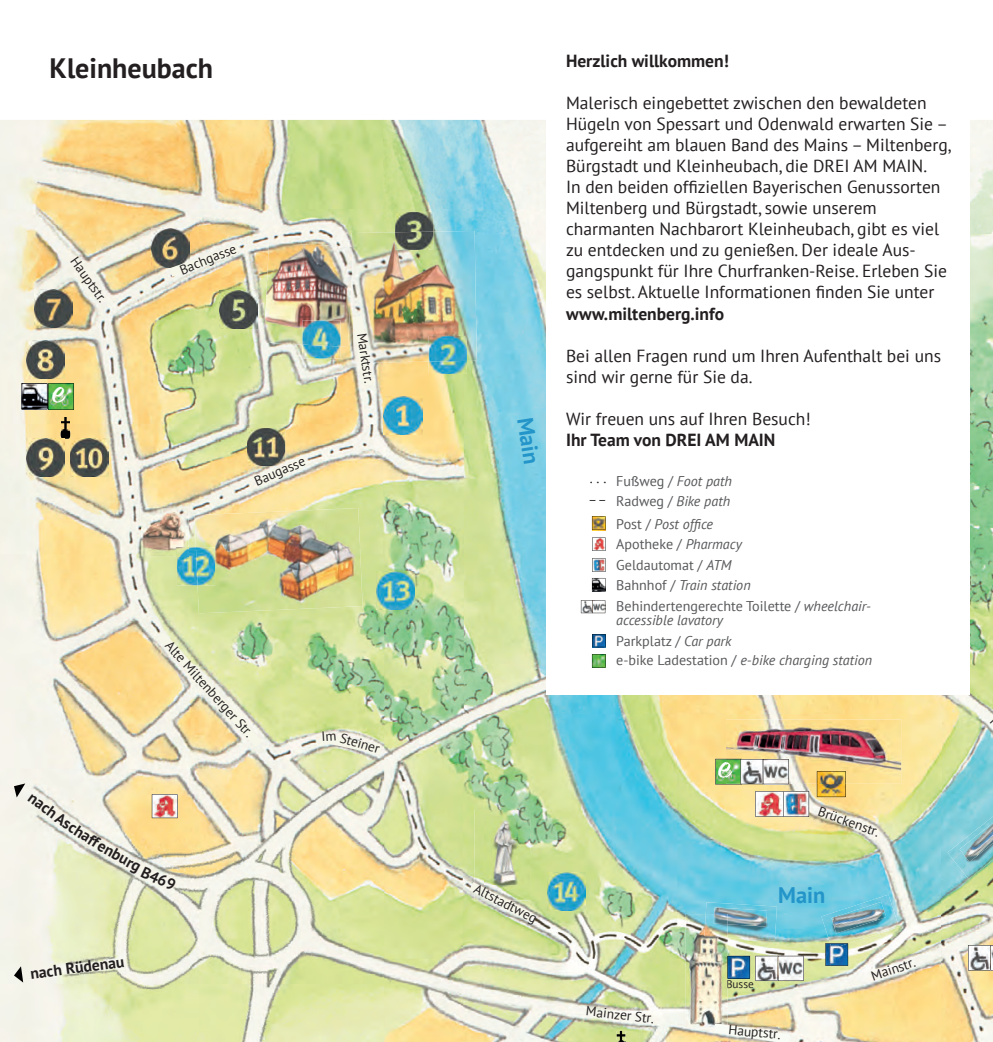
<style>
.page{position:relative;width:993px;height:1042px;background:#fff}
.page>*{position:absolute;margin:0;border:0;box-sizing:border-box;transform-origin:0 0}
.t1{font:38.15px "Sign Painter House Script";color:#fff}
.t2{font:700 28px "PT Sans";color:#231f20}
.t3{font:700 22.4px "PT Sans";color:#2495c9}
.t4{font:17.5px/21px "PT Sans";color:#231f20}
.t5{font:700 17.5px "PT Sans";color:#231f20}
.t6{font:700 15.75px "PT Sans";color:#231f20}
.t7{font:14.17px/20.5px "PT Sans";color:#57585a}
.t8{font:italic 14.17px/20.3px "PT Sans";color:#57585a}
.t9{font:14.17px/14.7px "PT Sans";color:#231f20}
.t10{font:13.47px "PT Sans";color:#231f20}
.t11{font:11.2px "PT Sans";color:#231f20}
.s1{font-style:normal}
.s2{font-style:italic}
</style>
<div class="page">
<img style="left:0;top:120px;width:383px;height:922px">
<img style="left:383px;top:120px;width:609px;height:114px">
<img style="left:463px;top:234px;width:529px;height:808px">
<img style="left:383px;top:363px;width:80px;height:679px">
<img style="left:254px;top:466px;width:53px;height:22px">
<img style="left:749px;top:980px;width:4px;height:8px">
<svg style="left:755px;top:791px;width:53px;height:26px"></svg>
<img style="left:158px;top:632px;width:104px;height:115px">
<img style="left:264px;top:243px;width:87px;height:104px">
<img style="left:351px;top:231px;width:125px;height:132px">
<svg style="left:352px;top:247px;width:1px;height:19px"></svg>
<img style="left:194px;top:508px;width:168px;height:105px">
<img style="left:384px;top:396px;width:38px;height:38px">
<img style="left:302px;top:320px;width:38px;height:38px">
<img style="left:219px;top:291px;width:38px;height:38px">
<img style="left:151px;top:229px;width:39px;height:38px">
<img style="left:474px;top:810px;width:56px;height:72px">
<img style="left:484px;top:817px;width:33px;height:65px">
<img style="left:705px;top:902px;width:71px;height:38px">
<img style="left:714px;top:907px;width:52px;height:19px">
<img style="left:821px;top:894px;width:77px;height:49px">
<img style="left:831px;top:902px;width:54px;height:31px">
<img style="left:947px;top:816px;width:45px;height:63px">
<img style="left:959px;top:823px;width:33px;height:39px">
<svg style="left:967px;top:945px;width:25px;height:25px"></svg>
<svg style="left:755px;top:956px;width:48px;height:25px"></svg>
<svg style="left:825px;top:943px;width:22px;height:23px"></svg>
<img style="left:639px;top:1027px;width:46px;height:15px">
<img style="left:141px;top:508px;width:47px;height:48px">
<svg style="left:169px;top:245px;width:69px;height:32px"></svg>
<svg style="left:469px;top:882px;width:63px;height:39px"></svg>
<svg style="left:352px;top:316px;width:20px;height:70px"></svg>
<svg style="left:816px;top:784px;width:29px;height:13px"></svg>
<svg style="left:14px;top:966px;width:9px;height:16px"></svg>
<svg style="left:14px;top:783px;width:11px;height:14px"></svg>
<svg style="left:616px;top:1031px;width:10px;height:11px"></svg>
<svg style="left:61px;top:418px;width:9px;height:21px"></svg>
<img style="left:685px;top:914px;width:42px;height:109px">
<img style="left:704px;top:914px;width:23px;height:23px">
<img style="left:713px;top:914px;width:14px;height:10px">
<svg style="left:685px;top:1023px;width:104px;height:19px"></svg>
<svg style="left:726px;top:956px;width:23px;height:32px"></svg>
<img style="left:725px;top:719px;width:175px;height:65px">
<img style="left:816px;top:771px;width:29px;height:13px">
<img style="left:547px;top:873px;width:38px;height:38px">
<img style="left:177px;top:547px;width:38px;height:38px">
<svg style="left:177px;top:547px;width:11px;height:9px"></svg>
<img style="left:27px;top:341px;width:38px;height:38px">
<img style="left:27px;top:439px;width:38px;height:38px">
<img style="left:70px;top:439px;width:38px;height:38px">
<img style="left:247px;top:428px;width:38px;height:38px">
<svg style="left:257px;top:456px;width:50px;height:30px"></svg>
<img style="left:35px;top:289px;width:38px;height:38px">
<img style="left:376px;top:572px;width:39px;height:38px">
<svg style="left:152px;top:794px;width:26px;height:24px"></svg>
<img style="left:428px;top:336px;width:38px;height:38px">
<img style="left:395px;top:212px;width:38px;height:38px">
<svg style="left:21px;top:383px;width:53px;height:27px"></svg>
<svg style="left:715px;top:759px;width:73px;height:26px"></svg>
<div style="left:546px;top:50px;width:423px;height:415px;background:#fff"></div>
<div style="left:546px;top:458px;width:423px;height:236px;background:#fff"></div>
<svg style="left:591px;top:516px;width:14px;height:14px"></svg>
<svg style="left:592px;top:537px;width:13px;height:14px"></svg>
<svg style="left:592px;top:558px;width:13px;height:14px"></svg>
<svg style="left:580px;top:600px;width:25px;height:13px"></svg>
<svg style="left:592px;top:634px;width:13px;height:13px"></svg>
<svg style="left:591px;top:578px;width:14px;height:13px"></svg>
<svg style="left:591px;top:654px;width:14px;height:13px"></svg>
<svg style="left:319px;top:732px;width:63px;height:23px"></svg>
<h2 class="t2" style="left:50px;top:50px;width:165px">Kleinheubach</h2>
<p class="t5" style="left:566px;top:50px;width:164px">Herzlich willkommen!</p>
<p class="t4" style="left:566px;top:92px;width:386px">Malerisch eingebettet zwischen den bewaldeten Hügeln von Spessart und Odenwald erwarten Sie – aufgereiht am blauen Band des Mains – Miltenberg, Bürgstadt und Kleinheubach, die DREI AM MAIN.<br>In den beiden offiziellen Bayerischen Genussorten Miltenberg und Bürgstadt, sowie unserem charmanten Nachbarort Kleinheubach, gibt es viel zu entdecken und zu genießen. Der ideale Aus&shy;gangspunkt für Ihre Churfranken-Reise. Erleben Sie es selbst. Aktuelle Informationen finden Sie unter</p>
<p class="t5" style="left:566px;top:302px;width:159px">www.miltenberg.info</p>
<p class="t4" style="left:566px;top:344px;width:376px">Bei allen Fragen rund um Ihren Aufenthalt bei uns sind wir gerne für Sie da.</p>
<p class="t4" style="left:566px;top:407px;width:246px">Wir freuen uns auf Ihren Besuch!</p>
<p class="t5" style="left:566px;top:428px;width:211px">Ihr Team von DREI AM MAIN</p>
<p class="t9" style="left:589px;top:470px;width:18px">. . . _ _</p>
<p class="t8" style="left:616px;top:470px;width:117px"><span class="s1">Fußweg /</span> Foot path<br><span class="s1">Radweg /</span> Bike path</p>
<p class="t7" style="left:616px;top:514px;width:256px">Post / <span class="s2">Post office<br></span>Apotheke / <span class="s2">Pharmacy<br></span>Geldautomat / <span class="s2">ATM<br></span>Bahnhof / <span class="s2">Train station<br></span>Behindertengerechte Toilette / <span class="s2">wheelchair-</span></p>
<p class="t8" style="left:616px;top:609px;width:257px">accessible lavatory<br><span class="s1">Parkplatz /</span> Car park<br><span class="s1">e-bike Ladestation /</span> e-bike charging station</p>
<p class="t10" style="left:177px;top:262px;width:61px;rotate:-22deg">Bachgasse</p>
<p class="t10" style="left:81px;top:253px;width:54px;rotate:54deg">Hauptstr.</p>
<p class="t10" style="left:370px;top:332px;width:52px;rotate:81deg">Marktstr.</p>
<h1 class="t1" style="left:52px;top:367px;width:14px">e</h1>
<p class="t3" style="left:539px;top:415px;width:49px;rotate:81deg">Main</p>
<p class="t10" style="left:251px;top:473px;width:55px;rotate:-23deg">Baugasse</p>
<p class="t10" style="left:174px;top:637px;width:125px;rotate:48deg">Alte Miltenberger Str.</p>
<p class="t10" style="left:343px;top:729px;width:42px;rotate:17deg">Steiner</p>
<p class="t6" style="left:36px;top:787px;width:33px;rotate:36deg">nach</p>
<p class="t6" style="left:62px;top:808px;width:51px;rotate:33deg">Aschaff</p>
<p class="t6" style="left:104px;top:835px;width:49px;rotate:29deg">enburg</p>
<p class="t6" style="left:146px;top:861px;width:37px;rotate:25deg">B469</p>
<p class="t6" style="left:29px;top:962px;width:96px;rotate:-7deg">nach Rüdenau</p>
<h1 class="t1" style="left:718px;top:742px;width:14px">e</h1>
<p class="t10" style="left:821px;top:803px;width:65px;rotate:19deg">Brückenstr.</p>
<p class="t10" style="left:479px;top:880px;width:70px;rotate:27deg">Altstadtweg</p>
<p class="t3" style="left:777px;top:880px;width:49px">Main</p>
<p class="t10" style="left:586px;top:1002px;width:70px;rotate:6deg">Mainzer Str.</p>
<p class="t11" style="left:725px;top:976px;width:29px">Busse</p>
<p class="t10" style="left:729px;top:1021px;width:54px;rotate:5deg">Hauptstr.</p>
<p class="t10" style="left:868px;top:968px;width:47px;rotate:-19deg">Mainstr.</p>
</div>
